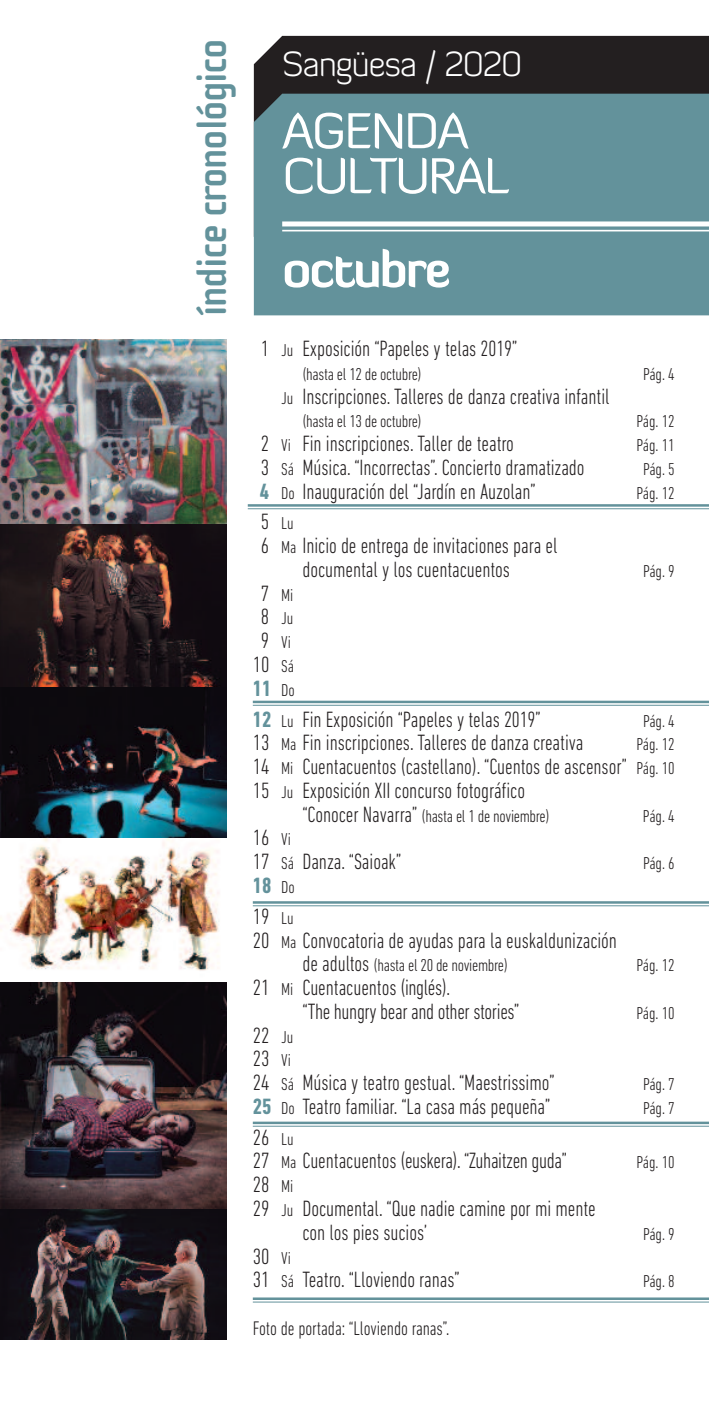
<style>
.page{position:relative;width:709px;height:1418px;background:#fff}
.page>*{position:absolute;margin:0;border:0;box-sizing:border-box;transform-origin:0 0}
.t1{font:50px/45px "Diavlo";letter-spacing:-.04em;color:#fff}
.t2{font:700 50px "Diavlo";letter-spacing:-.04em;color:#fff}
.t3{font:700 43.75px "Cholla Sans";letter-spacing:-.03em;color:#63929b}
.t4{font:300 35px "Diavlo";letter-spacing:-.035em;color:#fff}
.t5{font:300 condensed 22.5px/23.8px "DIN Next LT Pro";letter-spacing:-.005em;color:#231f20}
.t6{font:300 condensed 22.5px "DIN Next LT Pro";letter-spacing:-.005em;color:#231f20;scale:.95 1}
.t7{font:300 condensed 20px "DIN Next LT Pro";letter-spacing:-.005em;color:#231f20;scale:.95 1}
.t8{font:300 condensed 17.5px/23.8px "DIN Next LT Pro";letter-spacing:-.02em;color:#231f20}
.s1{font-size:17.5px}
.s2{font-weight:700;color:#63929b}
.s3{font-size:22.5px}
.s4{font-weight:700;font-size:22.5px;color:#63929b}
</style>
<div class="page">
<img style="left:0;top:339px;width:227px;height:185px">
<div style="left:254px;top:36px;width:455px;height:58px;background:#231f20"></div>
<div style="left:254px;top:94px;width:455px;height:221px;background:#63929b"></div>
<div style="left:282px;top:221px;width:427px;height:5px;background:#fff"></div>
<hr style="left:282px;top:230px;width:427px;height:1px;background:#fff">
<svg style="left:0;top:524px;width:227px;height:163px;background:#2b1c1d"></svg>
<img style="left:0;top:687px;width:227px;height:271px">
<img style="left:0;top:958px;width:227px;height:251px">
<img style="left:0;top:1209px;width:227px;height:130px">
<hr style="left:253px;top:901px;width:456px;height:2px;background:#63929b">
<hr style="left:253px;top:905px;width:456px;height:1px;background:#63929b">
<hr style="left:253px;top:1121px;width:456px;height:3px;background:#63929b">
<hr style="left:253px;top:1125px;width:456px;height:1px;background:#63929b">
<hr style="left:253px;top:700px;width:456px;height:3px;background:#63929b">
<hr style="left:253px;top:705px;width:456px;height:1px;background:#63929b">
<hr style="left:248px;top:504px;width:461px;height:2px;background:#63929b">
<hr style="left:248px;top:508px;width:461px;height:1px;background:#63929b">
<hr style="left:253px;top:1297px;width:456px;height:2px;background:#63929b">
<hr style="left:253px;top:1301px;width:456px;height:1px;background:#63929b">
<h2 class="t3" style="left:185px;top:316px;width:279px;rotate:-90deg">índice cronológico</h2>
<h3 class="t4" style="left:282px;top:52px;width:241px">Sangüesa / 2020</h3>
<p class="t5" style="left:261px;top:338px;width:258px">1 <span class="s1">Ju</span> Exposición “Papeles y telas 2019”</p>
<p class="t8" style="left:302px;top:363px;width:121px">(hasta el 12 de octubre)</p>
<p class="t8" style="left:643px;top:363px;width:33px">Pág. 4</p>
<p class="t6" style="left:281px;top:388px;width:347px"><span class="s1">Ju</span> Inscripciones. Talleres de danza creativa infantil</p>
<p class="t8" style="left:302px;top:411px;width:121px">(hasta el 13 de octubre)</p>
<p class="t8" style="left:636px;top:411px;width:40px">Pág. 12</p>
<p class="t5" style="left:261px;top:433px;width:255px">2 <span class="s1">Vi</span> Fin inscripciones. Taller de teatro</p>
<p class="t8" style="left:636px;top:435px;width:40px">Pág. 11</p>
<p class="t5" style="left:261px;top:457px;width:325px">3 <span class="s1">Sá</span> Música. “Incorrectas”. Concierto dramatizado</p>
<p class="t8" style="left:643px;top:458px;width:33px">Pág. 5</p>
<p class="t6" style="left:260px;top:483px;width:292px"><span class="s2">4</span> <span class="s1">Do</span> Inauguración del “Jardín en Auzolan”</p>
<p class="t8" style="left:636px;top:482px;width:40px">Pág. 12</p>
<p class="t8" style="left:261px;top:513px;width:34px"><span class="s3">5</span> Lu</p>
<p class="t5" style="left:261px;top:535px;width:298px;text-align:center">6 <span class="s1">Ma</span> Inicio de entrega de invitaciones para el documental y los cuentacuentos</p>
<h1 class="t1" style="left:282px;top:114px;width:228px">AGENDA<br>CULTURAL</h1>
<h1 class="t2" style="left:282px;top:251px;width:170px">octubre</h1>
<p class="t8" style="left:643px;top:560px;width:33px">Pág. 9</p>
<p class="t8" style="left:261px;top:584px;width:34px;text-align:justify"><span class="s3">7</span> Mi <span class="s3">8</span> Ju <span class="s3">9</span> Vi</p>
<p class="t8" style="left:253px;top:655px;width:43px"><span class="s3">10</span> Sá<br><span class="s4">11</span> Do</p>
<p class="t6" style="left:253px;top:711px;width:304px"><span class="s2">12</span> <span class="s1">Lu</span> Fin Exposición “Papeles y telas 2019”</p>
<p class="t8" style="left:643px;top:710px;width:33px">Pág. 4</p>
<p class="t5" style="left:253px;top:732px;width:332px">13 <span class="s1">Ma</span> Fin inscripciones. Talleres de danza creativa</p>
<p class="t8" style="left:636px;top:734px;width:40px">Pág. 12</p>
<p class="t5" style="left:253px;top:756px;width:423px">14 <span class="s1">Mi</span> Cuentacuentos (castellano). “Cuentos de ascensor” <span class="s1">Pág. 10<br></span>15 <span class="s1">Ju</span> Exposición XII concurso fotográfico</p>
<p class="t8" style="left:302px;top:805px;width:249px"><span class="s3">“Conocer Navarra”</span> (hasta el 1 de noviembre)</p>
<p class="t8" style="left:643px;top:805px;width:33px">Pág. 4</p>
<p class="t5" style="left:253px;top:827px;width:150px">16 <span class="s1">Vi<br></span>17 <span class="s1">Sá</span> Danza. “Saioak”</p>
<p class="t8" style="left:643px;top:852px;width:33px">Pág. 6</p>
<p class="t8" style="left:253px;top:873px;width:43px;line-height:30.8px"><span class="s4">18</span> Do<br><span class="s3">19</span> Lu</p>
<p class="t5" style="left:253px;top:930px;width:366px">20 <span class="s1">Ma</span> Convocatoria de ayudas para la euskaldunización</p>
<p class="t8" style="left:302px;top:955px;width:207px"><span class="s3">de adultos</span> (hasta el 20 de noviembre)</p>
<p class="t8" style="left:636px;top:955px;width:40px">Pág. 12</p>
<p class="t5" style="left:302px;top:977px;width:218px;text-indent:-50px">21 <span class="s1">Mi</span> Cuentacuentos (inglés).<br>“The hungry bear and other stories”</p>
<p class="t8" style="left:636px;top:1002px;width:40px">Pág. 10</p>
<p class="t5" style="left:253px;top:1025px;width:303px">22 <span class="s1">Ju<br></span>23 <span class="s1">Vi<br></span>24 <span class="s1">Sá</span> Música y teatro gestual. “Maestrissimo”</p>
<p class="t8" style="left:643px;top:1073px;width:33px">Pág. 7</p>
<p class="t6" style="left:253px;top:1098px;width:315px"><span class="s2">25</span> <span class="s1">Do</span> Teatro familiar. “La casa más pequeña”</p>
<p class="t8" style="left:643px;top:1097px;width:33px">Pág. 7</p>
<p class="t5" style="left:253px;top:1127px;width:315px">26 <span class="s1">Lu<br></span>27 <span class="s1">Ma</span> Cuentacuentos (euskera). “Zuhaitzen guda”</p>
<p class="t8" style="left:636px;top:1152px;width:40px">Pág. 10</p>
<p class="t5" style="left:253px;top:1174px;width:42px">28 <span class="s1">Mi</span></p>
<p class="t5" style="left:253px;top:1198px;width:344px">29 <span class="s1">Ju</span> Documental. “Que nadie camine por mi mente</p>
<p class="t6" style="left:302px;top:1224px;width:133px">con los pies sucios’</p>
<p class="t8" style="left:643px;top:1223px;width:33px">Pág. 9</p>
<p class="t5" style="left:253px;top:1245px;width:208px">30 <span class="s1">Vi<br></span>31 <span class="s1">Sá</span> Teatro. “Lloviendo ranas”</p>
<p class="t8" style="left:643px;top:1270px;width:33px">Pág. 8</p>
<p class="t7" style="left:253px;top:1321px;width:208px">Foto de portada: “Lloviendo ranas”.</p>
</div>
